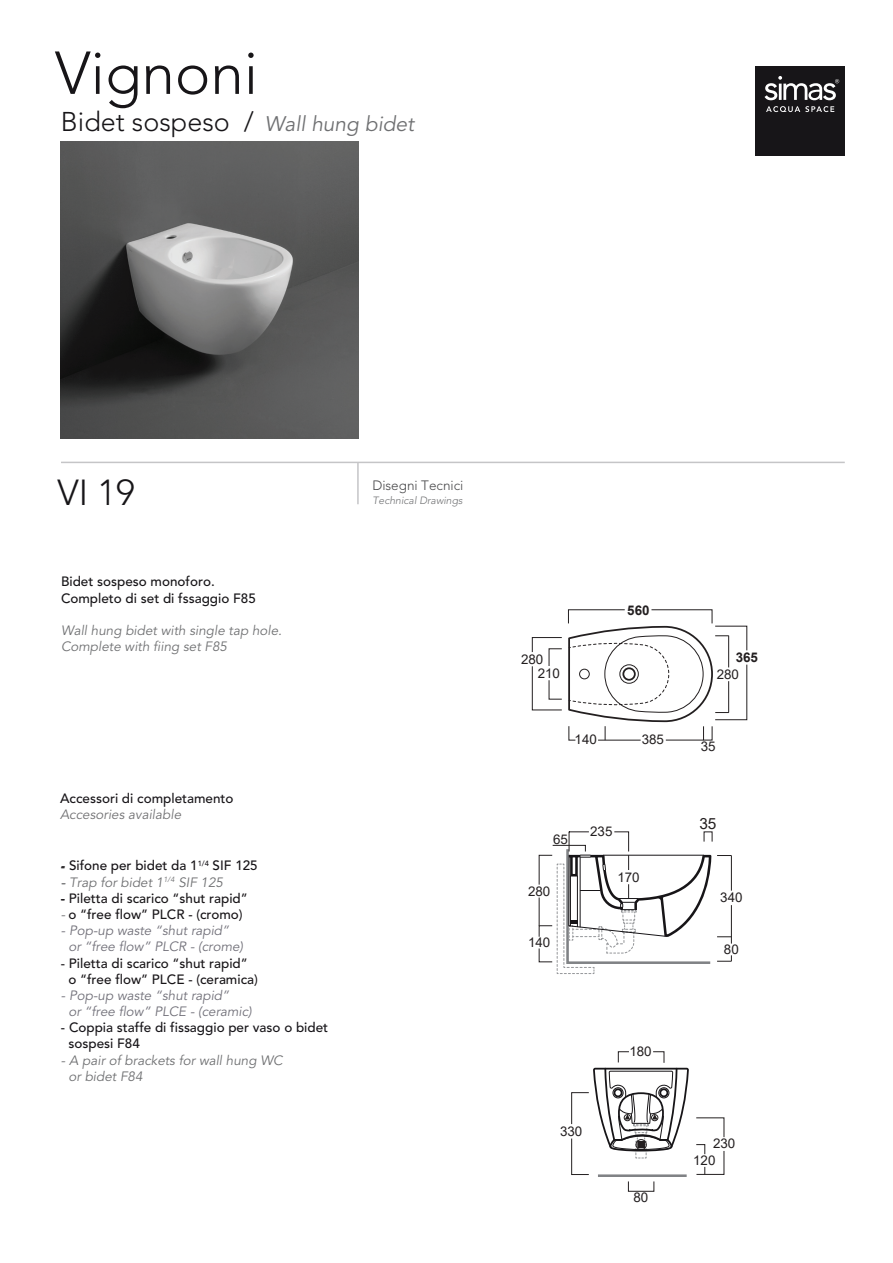
<style>
.page{position:relative;width:893px;height:1263px;background:#fff}
.page>*{position:absolute;margin:0;border:0;box-sizing:border-box;transform-origin:0 0}
.t1{font:300 59.85px "Avenir";color:#171518}
.t2{font:300 36px "Avenir";color:#171518}
.t3{font:300 27px "Avenir";color:#171518}
.t4{font:15.45px "Arial";color:#231f20}
.t5{font:500 13.5px/16.2px "Avenir";color:#181518}
.t6{font:italic 13.5px/16.2px "Avenir";color:#717079}
.t7{font:italic 13.5px/16.2px "Avenir";color:#6f7072}
.t8{font:italic 13.5px/16.2px "Avenir";color:#707173}
.t9{font:500 13.5px/16.2px "Avenir";color:#171518}
.t10{font:500 13.5px/16.2px "Avenir";color:#171519}
.t11{font:500 13.5px "Avenir";color:#181519}
.t12{font:500 13.5px "Avenir";color:#171418}
.t13{font:italic 13.5px "Avenir";color:#727274}
.t14{font:300 13.5px "Avenir";color:#49494b}
.t15{font:13.35px/14px "Arial";color:#231f20}
.t16{font:700 13.35px "Arial";color:#231f20}
.t17{font:italic 300 10.5px "Avenir";color:#707173}
.t18{font:500 7.5px "Avenir";color:#171418}
.t19{font:italic 7.5px "Avenir";color:#6f7072}
.s1{font-weight:400;font-style:italic;font-size:21px;color:#6f7072}
.s2{font-weight:400;font-style:italic;color:#727274}
</style>
<div class="page">
<img style="left:61px;top:141px;width:297px;height:298px">
<hr style="left:598px;top:1174px;width:89px;height:3px;background:#808285">
<svg style="left:696px;top:1117px;width:28px;height:21px"></svg>
<svg style="left:696px;top:1144px;width:28px;height:31px"></svg>
<div style="left:628px;top:1181px;width:26px;height:11px;border:1px solid #231f20"></div>
<svg style="left:532px;top:609px;width:215px;height:132px"></svg>
<svg style="left:539px;top:831px;width:193px;height:143px"></svg>
<svg style="left:571px;top:1051px;width:118px;height:124px"></svg>
<hr style="left:61px;top:462px;width:784px;height:1px;background:#c5c5c7">
<div style="left:755px;top:66px;width:90px;height:90px;background:#171518"></div>
<svg style="left:764px;top:76px;width:75px;height:24px"></svg>
<svg style="left:766px;top:106px;width:68px;height:6px"></svg>
<hr style="left:357px;top:462px;width:2px;height:42px;background:#c5c5c7">
<h1 class="t1" style="left:55px;top:49px;width:205px">Vignoni</h1>
<h3 class="t3" style="left:61px;top:111px;width:355px">Bidet sospeso / <span class="s1">Wall hung bidet</span></h3>
<h2 class="t2" style="left:57px;top:478px;width:79px">VI 19</h2>
<p class="t9" style="left:61px;top:575px;width:196px">Bidet sospeso monoforo.<br>Completo di set di fssaggio F85</p>
<p class="t8" style="left:61px;top:624px;width:222px">Wall hung bidet with single tap hole.<br>Complete with fiing set F85</p>
<p class="t14" style="left:372px;top:479px;width:93px">Disegni Tecnici</p>
<p class="t17" style="left:372px;top:496px;width:92px">Technical Drawings</p>
<p class="t11" style="left:60px;top:793px;width:175px">Accessori di completamento</p>
<p class="t13" style="left:60px;top:809px;width:123px">Accesories available</p>
<p class="t12" style="left:61px;top:860px;width:198px">- Sifone per bidet da 1 SIF 125</p>
<p class="t7" style="left:61px;top:875px;width:164px">- Trap for bidet 1 SIF 125</p>
<p class="t18" style="left:198px;top:860px;width:13px">1/4</p>
<p class="t19" style="left:163px;top:876px;width:13px">1/4</p>
<p class="t5" style="left:61px;top:892px;width:188px">- Piletta di scarico “shut rapid”</p>
<p class="t6" style="left:68px;top:924px;width:176px;text-indent:-7px">- Pop-up waste “shut rapid” or “free flow” PLCR - (crome)</p>
<p class="t5" style="left:68px;top:956px;width:191px;text-indent:-7px">- Piletta di scarico “shut rapid” o “free flow” PLCE - (ceramica)</p>
<p class="t6" style="left:68px;top:989px;width:185px;text-indent:-7px">- Pop-up waste “shut rapid”<br>or “free flow” PLCE - (ceramic)</p>
<p class="t5" style="left:61px;top:908px;width:183px"><span class="s2">-</span> o “free flow” PLCR - (cromo)</p>
<p class="t10" style="left:68px;top:1021px;width:261px;text-indent:-7px">- Coppia staffe di fissaggio per vaso o bidet sospesi F84</p>
<p class="t7" style="left:68px;top:1053px;width:216px;text-indent:-7px">- A pair of brackets for wall hung WC or bidet F84</p>
<p class="t15" style="left:538px;top:652px;width:24px;text-indent:-17px">280<br>210</p>
<p class="t16" style="left:627px;top:603px;width:24px">560</p>
<p class="t15" style="left:575px;top:732px;width:24px">140</p>
<p class="t15" style="left:642px;top:733px;width:24px">385</p>
<p class="t15" style="left:553px;top:832px;width:16px">65</p>
<p class="t15" style="left:528px;top:884px;width:24px">280</p>
<p class="t15" style="left:528px;top:936px;width:24px">140</p>
<p class="t15" style="left:590px;top:825px;width:24px">235</p>
<p class="t15" style="left:617px;top:870px;width:24px">170</p>
<p class="t16" style="left:736px;top:650px;width:24px">365</p>
<p class="t15" style="left:717px;top:668px;width:24px">280</p>
<p class="t15" style="left:701px;top:740px;width:16px">35</p>
<p class="t4" style="left:699px;top:815px;width:19px">35</p>
<p class="t15" style="left:720px;top:891px;width:24px">340</p>
<p class="t15" style="left:724px;top:942px;width:16px">80</p>
<p class="t15" style="left:560px;top:1124px;width:24px">330</p>
<p class="t15" style="left:629px;top:1045px;width:24px">180</p>
<p class="t15" style="left:633px;top:1191px;width:16px">80</p>
<p class="t15" style="left:713px;top:1137px;width:24px">230</p>
<p class="t15" style="left:693px;top:1153px;width:24px">120</p>
</div>
